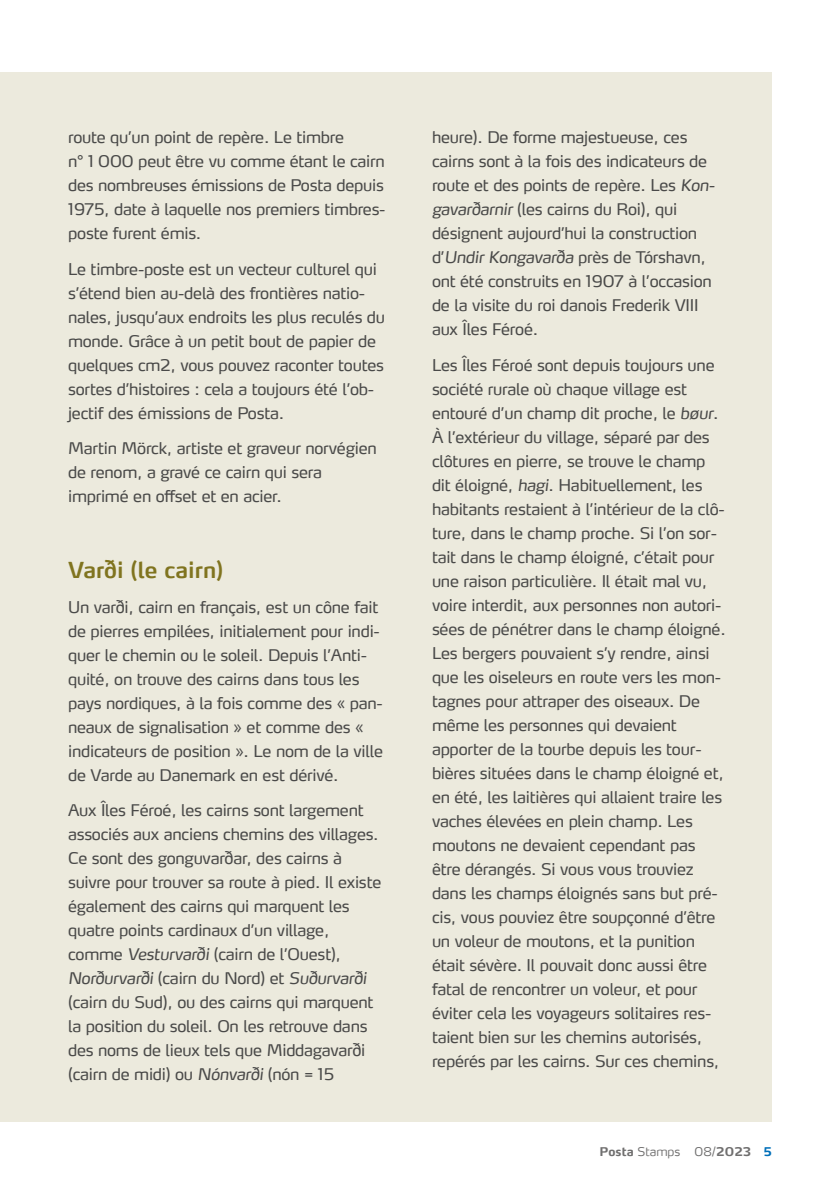
<style>
.page{position:relative;width:840px;height:1191px;background:#fff}
.page>*{position:absolute;margin:0;border:0;box-sizing:border-box;transform-origin:0 0}
.t1{font:600 22px "Max LF";color:#80741f}
.t2{font:16px/24px "Max LF";letter-spacing:-.015em;color:#4a4a49}
.t3{font:700 12px "Max LF";letter-spacing:.01em;color:#706f6f}
.s1{font-style:italic}
.s2{font-weight:300}
.s3{color:#006fb9}
</style>
<div class="page">
<div style="left:0;top:73px;width:771px;height:1049px;background:#eceadd"></div>
<p class="t2" style="left:68px;top:125px;width:319px">route qu’un point de repère. Le timbre<br>n° 1 000 peut être vu comme étant le cairn des nombreuses émissions de Posta depuis 1975, date à laquelle nos premiers timbres&shy;poste furent émis.</p>
<p class="t2" style="left:68px;top:256px;width:318px">Le timbre-poste est un vecteur culturel qui s’étend bien au-delà des frontières natio&shy;nales, jusqu’aux endroits les plus reculés du monde. Grâce à un petit bout de papier de quelques cm2, vous pouvez raconter toutes sortes d’histoires : cela a toujours été l’ob&shy;jectif des émissions de Posta.</p>
<p class="t2" style="left:68px;top:436px;width:310px">Martin Mörck, artiste et graveur norvégien de renom, a gravé ce cairn qui sera imprimé en offset et en acier.</p>
<h1 class="t1" style="left:68px;top:555px;width:157px">Varði (le cairn)</h1>
<p class="t2" style="left:68px;top:595px;width:316px">Un varði, cairn en français, est un cône fait de pierres empilées, initialement pour indi&shy;quer le chemin ou le soleil. Depuis l’Anti&shy;quité, on trouve des cairns dans tous les pays nordiques, à la fois comme des « pan&shy;neaux de signalisation » et comme des « indicateurs de position ». Le nom de la ville de Varde au Danemark en est dérivé.</p>
<p class="t2" style="left:68px;top:798px;width:314px">Aux Îles Féroé, les cairns sont largement associés aux anciens chemins des villages.<br>Ce sont des gonguvarðar, des cairns à suivre pour trouver sa route à pied. Il existe également des cairns qui marquent les quatre points cardinaux d’un village, comme <span class="s1">Vesturvarði</span> (cairn de l’Ouest), <span class="s1">Norðurvarði</span> (cairn du Nord) et <span class="s1">Suðurvarði </span>(cairn du Sud), ou des cairns qui marquent la position du soleil. On les retrouve dans des noms de lieux tels que Middagavarði (cairn de midi) ou <span class="s1">Nónvarði</span> (nón = 15</p>
<p class="t2" style="left:432px;top:125px;width:284px">heure). De forme majestueuse, ces cairns sont à la fois des indicateurs de route et des points de repère. Les <span class="s1">Kon&shy;gavarðarnir</span> (les cairns du Roi), qui désignent aujourd’hui la construction d’<span class="s1">Undir Kongavarða</span> près de Tórshavn, ont été construits en 1907 à l’occasion de la visite du roi danois Frederik VIII aux Îles Féroé.</p>
<p class="t2" style="left:432px;top:352px;width:295px">Les Îles Féroé sont depuis toujours une société rurale où chaque village est entouré d’un champ dit proche, le <span class="s1">bøur</span>.<br>À l’extérieur du village, séparé par des clôtures en pierre, se trouve le champ dit éloigné, <span class="s1">hagi</span>. Habituellement, les habitants restaient à l’intérieur de la clô&shy;ture, dans le champ proche. Si l’on sor&shy;tait dans le champ éloigné, c’était pour une raison particulière. Il était mal vu, voire interdit, aux personnes non autori&shy;sées de pénétrer dans le champ éloigné.<br>Les bergers pouvaient s’y rendre, ainsi que les oiseleurs en route vers les mon&shy;tagnes pour attraper des oiseaux. De même les personnes qui devaient apporter de la tourbe depuis les tour&shy;bières situées dans le champ éloigné et, en été, les laitières qui allaient traire les vaches élevées en plein champ. Les moutons ne devaient cependant pas être dérangés. Si vous vous trouviez dans les champs éloignés sans but pré&shy;cis, vous pouviez être soupçonné d’être un voleur de moutons, et la punition était sévère. Il pouvait donc aussi être fatal de rencontrer un voleur, et pour éviter cela les voyageurs solitaires res&shy;taient bien sur les chemins autorisés, repérés par les cairns. Sur ces chemins,</p>
<p class="t3" style="left:599px;top:1144px;width:174px">Posta <span class="s2">Stamps 08/</span>2023 <span class="s3">5</span></p>
</div>
